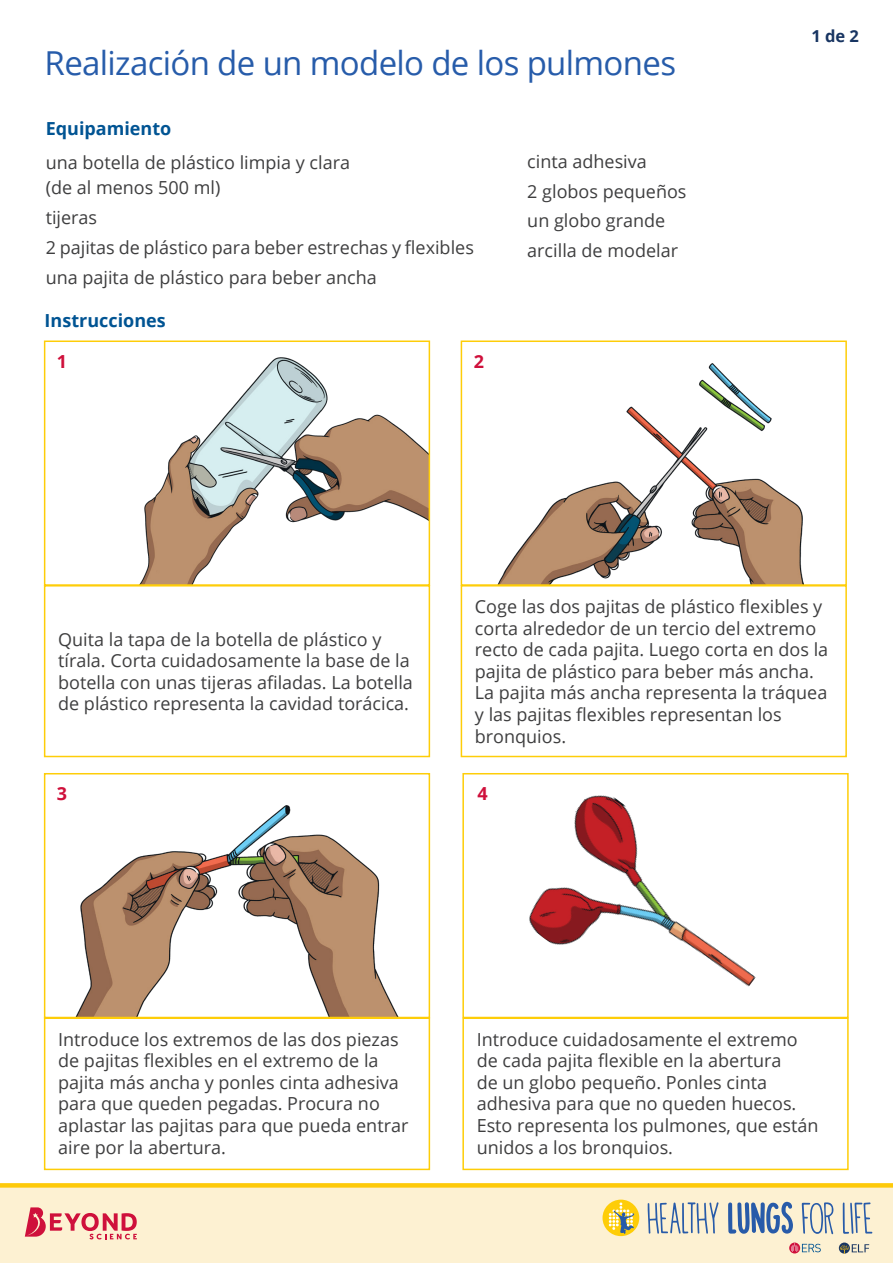
<style>
.page{position:relative;width:893px;height:1263px;background:#fff}
.page>*{position:absolute;margin:0;border:0;box-sizing:border-box;transform-origin:0 0}
.Page_Title{font:33px "Open Sans";letter-spacing:-.02em;color:#275caa}
.t1{font:18px/21.6px "Open Sans";color:#3e3e3f}
.Heading_3{font:700 18px "Open Sans";color:#005493}
.Heading_3-2{font:700 18px "Open Sans";color:#cf103b}
.t2{font:700 16.5px "Open Sans";color:#183562}
</style>
<div class="page">
<svg style="left:0;top:1183px;width:893px;height:80px;background:#fceec4"></svg>
<svg style="left:25px;top:1207px;width:112px;height:32px;background:#eca19c"></svg>
<svg style="left:648px;top:1202px;width:70px;height:32px;background:#c4c8c6"></svg>
<svg style="left:728px;top:1202px;width:65px;height:32px;background:#8ba0bb"></svg>
<svg style="left:843px;top:1202px;width:29px;height:32px"></svg>
<svg style="left:802px;top:1202px;width:31px;height:32px"></svg>
<svg style="left:602px;top:1199px;width:37px;height:37px"></svg>
<svg style="left:609px;top:1202px;width:25px;height:32px"></svg>
<svg style="left:839px;top:1242px;width:11px;height:11px"></svg>
<svg style="left:839px;top:1244px;width:30px;height:9px"></svg>
<div style="left:789px;top:1242px;width:11px;height:11px;background:#cf103b;border-radius:50%"></div>
<svg style="left:791px;top:1243px;width:30px;height:9px"></svg>
<img style="left:140px;top:357px;width:287px;height:226px">
<div style="left:44px;top:340px;width:386px;height:246px;border:2px solid #fecd08"></div>
<div style="left:44px;top:585px;width:386px;height:172px;border:2px solid #fecd08"></div>
<img style="left:498px;top:364px;width:305px;height:219px">
<div style="left:461px;top:340px;width:386px;height:246px;border:2px solid #fecd08"></div>
<div style="left:461px;top:585px;width:386px;height:172px;border:2px solid #fecd08"></div>
<img style="left:76px;top:806px;width:322px;height:209px">
<div style="left:44px;top:773px;width:386px;height:245px;border:2px solid #fecd08"></div>
<div style="left:44px;top:1017px;width:386px;height:153px;border:2px solid #fecd08"></div>
<img style="left:529px;top:795px;width:227px;height:192px">
<div style="left:462px;top:773px;width:387px;height:245px;border:2px solid #fecd08"></div>
<div style="left:462px;top:1017px;width:387px;height:153px;border:2px solid #fecd08"></div>
<p class="Page_Title" style="left:45px;top:40px;width:633px">Realización de un modelo de los pulmones</p>
<p class="Heading_3" style="left:46px;top:116px;width:127px">Equipamiento</p>
<p class="t1" style="left:46px;top:149px;width:306px;line-height:25.5px">una botella de plástico limpia y clara (de al menos 500 ml)</p>
<p class="t1" style="left:46px;top:206px;width:53px">tijeras</p>
<p class="t1" style="left:46px;top:236px;width:430px">2 pajitas de plástico para beber estrechas y flexibles</p>
<p class="t1" style="left:46px;top:266px;width:333px">una pajita de plástico para beber ancha</p>
<p class="Heading_3" style="left:45px;top:308px;width:123px">Instrucciones</p>
<p class="Heading_3-2" style="left:57px;top:348px;width:12px">1</p>
<p class="Heading_3-2" style="left:474px;top:348px;width:12px">2</p>
<p class="t1" style="left:527px;top:150px;width:121px">cinta adhesiva</p>
<p class="t1" style="left:527px;top:180px;width:161px">2 globos pequeños</p>
<p class="t1" style="left:527px;top:210px;width:140px">un globo grande</p>
<p class="t1" style="left:527px;top:239px;width:152px">arcilla de modelar</p>
<p class="t2" style="left:811px;top:24px;width:49px">1 de 2</p>
<p class="t1" style="left:58px;top:628px;width:356px">Quita la tapa de la botella de plástico y tírala. Corta cuidadosamente la base de la botella con unas tijeras afiladas. La botella de plástico representa la cavidad torácica.</p>
<p class="t1" style="left:475px;top:595px;width:355px">Coge las dos pajitas de plástico flexibles y corta alrededor de un tercio del extremo recto de cada pajita. Luego corta en dos la pajita de plástico para beber más ancha.<br>La pajita más ancha representa la tráquea y las pajitas flexibles representan los bronquios.</p>
<p class="Heading_3-2" style="left:57px;top:781px;width:12px">3</p>
<p class="Heading_3-2" style="left:477px;top:781px;width:12px">4</p>
<p class="t1" style="left:58px;top:1028px;width:352px">Introduce los extremos de las dos piezas de pajitas flexibles en el extremo de la pajita más ancha y ponles cinta adhesiva para que queden pegadas. Procura no aplastar las pajitas para que pueda entrar aire por la abertura.</p>
<p class="t1" style="left:477px;top:1028px;width:343px">Introduce cuidadosamente el extremo de cada pajita flexible en la abertura<br>de un globo pequeño. Ponles cinta adhesiva para que no queden huecos.<br>Esto representa los pulmones, que están unidos a los bronquios.</p>
</div>
